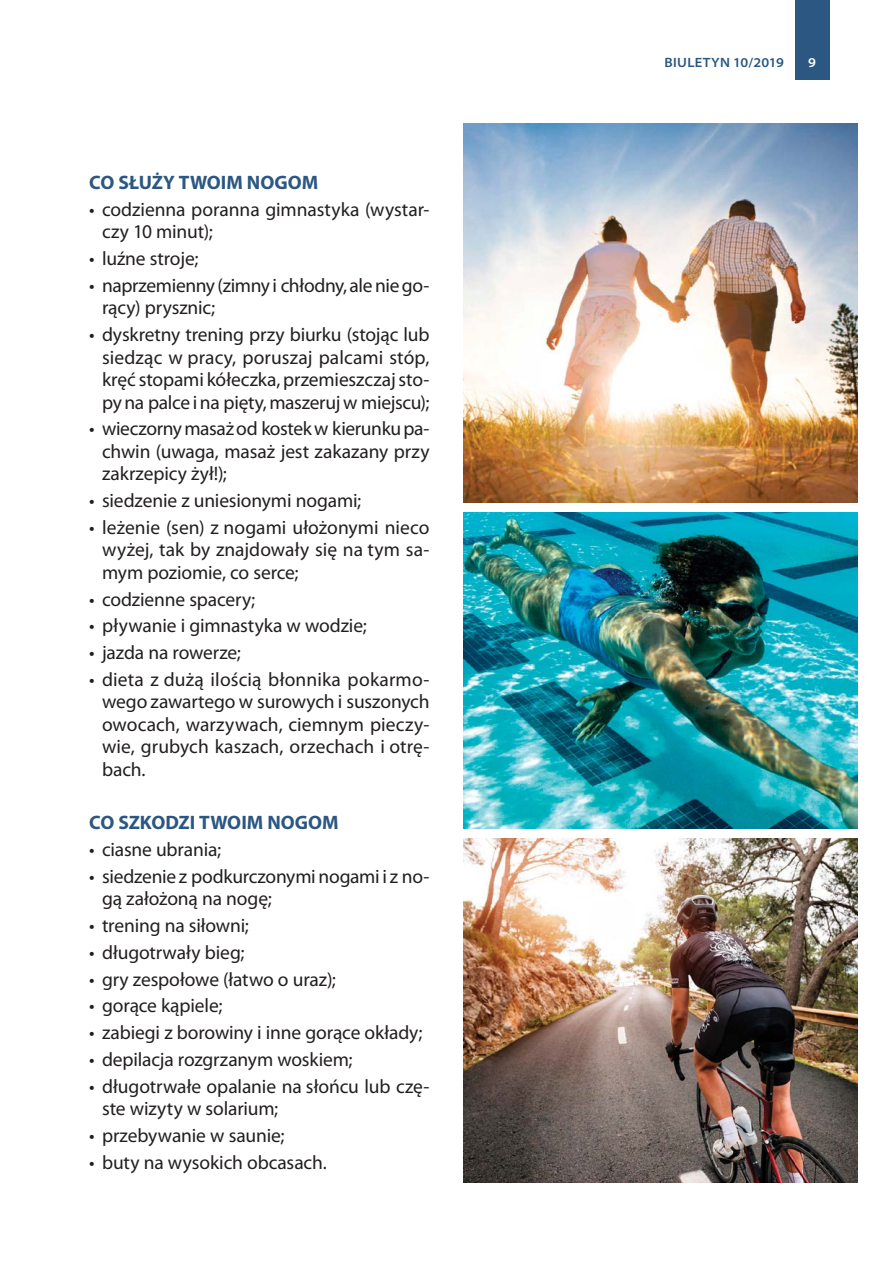
<style>
.page{position:relative;width:893px;height:1263px;background:#fff}
.page>*{position:absolute;margin:0;border:0;box-sizing:border-box;transform-origin:0 0}
._11__i00_03_Biuletyn{font:19.5px/22.5px "Myriad Pro";letter-spacing:-.005em;color:#231f20}
._11__i00_03_Biuletyn-2{font:700 19.5px "Myriad Pro";color:#2b5782}
.t1{font:600 semi-expanded 13.5px "Myriad Pro";letter-spacing:.02em;color:#2b5782}
.t2{font:600 semi-expanded 13.5px "Myriad Pro";color:#fff}
</style>
<div class="page">
<div style="left:795px;top:0;width:34px;height:80px;background:#2b5782"></div>
<img style="left:463px;top:838px;width:395px;height:344px">
<img style="left:463px;top:513px;width:395px;height:315px">
<img style="left:463px;top:123px;width:395px;height:380px">
<p class="_11__i00_03_Biuletyn-2" style="left:89px;top:170px;width:230px">CO SŁUŻY TWOIM NOGOM</p>
<p class="_11__i00_03_Biuletyn" style="left:102px;top:198px;width:329px;text-indent:-13px">• codzienna poranna gimnastyka (wystar&shy;czy 10 minut);</p>
<p class="_11__i00_03_Biuletyn" style="left:89px;top:247px;width:111px">• luźne stroje;</p>
<p class="_11__i00_03_Biuletyn" style="left:102px;top:274px;width:329px;text-indent:-13px">• naprzemienny (zimny i chłodny, ale nie go&shy;rący) prysznic;</p>
<p class="_11__i00_03_Biuletyn" style="left:102px;top:323px;width:329px;text-align:justify;text-indent:-13px">• dyskretny trening przy biurku (stojąc lub siedząc w pracy, poruszaj palcami stóp, kręć stopami kółeczka, przemieszczaj sto&shy;py na palce i na pięty, maszeruj w miejscu);</p>
<p class="_11__i00_03_Biuletyn" style="left:102px;top:417px;width:329px;text-align:justify;text-indent:-13px">• wieczorny masaż od kostek w kierunku pa&shy;chwin (uwaga, masaż jest zakazany przy zakrzepicy żył!);</p>
<p class="_11__i00_03_Biuletyn" style="left:89px;top:489px;width:273px">• siedzenie z uniesionymi nogami;</p>
<p class="_11__i00_03_Biuletyn" style="left:102px;top:516px;width:329px;text-align:justify;text-indent:-13px">• leżenie (sen) z nogami ułożonymi nieco wyżej, tak by znajdowały się na tym sa&shy;mym poziomie, co serce;</p>
<p class="_11__i00_03_Biuletyn" style="left:89px;top:587px;width:167px">• codzienne spacery;</p>
<p class="_11__i00_03_Biuletyn" style="left:89px;top:614px;width:279px">• pływanie i gimnastyka w wodzie;</p>
<p class="_11__i00_03_Biuletyn" style="left:89px;top:641px;width:153px">• jazda na rowerze;</p>
<p class="_11__i00_03_Biuletyn" style="left:102px;top:668px;width:329px;text-align:justify;text-indent:-13px">• dieta z dużą ilością błonnika pokarmo&shy;wego zawartego w surowych i suszonych owocach, warzywach, ciemnym pieczy&shy;wie, grubych kaszach, orzechach i otrę&shy;bach.</p>
<p class="_11__i00_03_Biuletyn-2" style="left:89px;top:810px;width:251px">CO SZKODZI TWOIM NOGOM</p>
<p class="_11__i00_03_Biuletyn" style="left:89px;top:838px;width:133px">• ciasne ubrania;</p>
<p class="_11__i00_03_Biuletyn" style="left:102px;top:865px;width:329px;text-indent:-13px">• siedzenie z podkurczonymi nogami i z no&shy;gą założoną na nogę;</p>
<p class="_11__i00_03_Biuletyn" style="left:89px;top:914px;width:161px">• trening na siłowni;</p>
<p class="_11__i00_03_Biuletyn" style="left:89px;top:941px;width:157px">• długotrwały bieg;</p>
<p class="_11__i00_03_Biuletyn" style="left:89px;top:967px;width:248px">• gry zespołowe (łatwo o uraz);</p>
<p class="_11__i00_03_Biuletyn" style="left:89px;top:994px;width:135px">• gorące kąpiele;</p>
<p class="_11__i00_03_Biuletyn" style="left:89px;top:1021px;width:335px">• zabiegi z borowiny i inne gorące okłady;</p>
<p class="_11__i00_03_Biuletyn" style="left:89px;top:1048px;width:265px">• depilacja rozgrzanym woskiem;</p>
<p class="_11__i00_03_Biuletyn" style="left:102px;top:1074px;width:329px;text-indent:-13px">• długotrwałe opalanie na słońcu lub czę&shy;ste wizyty w solarium;</p>
<p class="_11__i00_03_Biuletyn" style="left:89px;top:1124px;width:197px">• przebywanie w saunie;</p>
<p class="_11__i00_03_Biuletyn" style="left:89px;top:1150px;width:239px">• buty na wysokich obcasach.</p>
<p class="t1" style="left:665px;top:54px;width:121px">BIULETYN 10/2019</p>
<p class="t2" style="left:808px;top:54px;width:9px">9</p>
</div>
